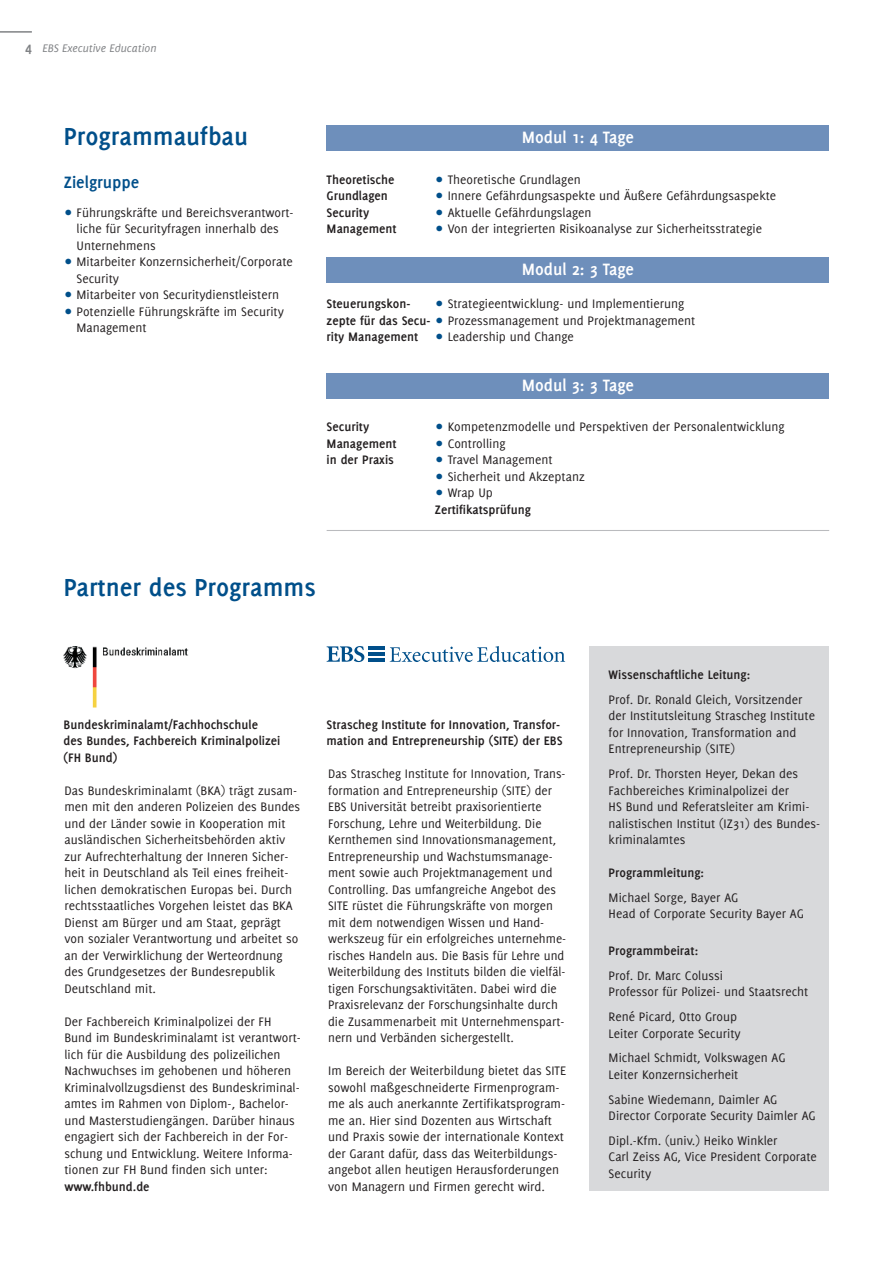
<style>
.page{position:relative;width:893px;height:1263px;background:#fff}
.page>*{position:absolute;margin:0;border:0;box-sizing:border-box;transform-origin:0 0}
.t1{font:700 27px "Delicious";color:#004f8a}
.t2{font:700 18px "Delicious";color:#fff}
.t3{font:700 18px "Delicious";color:#004f8a}
.t4{font:13.5px/16.5px "Delicious";color:#231f20}
.t5{font:700 13.5px/16.5px "Delicious";color:#231f20}
.t6{font:italic 12px "Delicious";color:#808285}
.s1{font-weight:700;font-style:normal;font-size:15px}
</style>
<div class="page">
<hr style="left:0;top:31px;width:32px;height:2px;background:#808285">
<div style="left:327px;top:125px;width:502px;height:26px;background:#6e8fbb"></div>
<div style="left:327px;top:257px;width:502px;height:26px;background:#6e8fbb"></div>
<div style="left:327px;top:373px;width:502px;height:25px;background:#6e8fbb"></div>
<div style="left:589px;top:646px;width:240px;height:544px;background:#d8d9db"></div>
<img style="left:64px;top:646px;width:124px;height:62px">
<svg style="left:390px;top:646px;width:175px;height:16px"></svg>
<svg style="left:327px;top:646px;width:37px;height:16px"></svg>
<hr style="left:368px;top:646px;width:16px;height:4px;background:#004f8a">
<hr style="left:368px;top:652px;width:16px;height:4px;background:#004f8a">
<hr style="left:368px;top:658px;width:16px;height:4px;background:#004f8a">
<hr style="left:327px;top:530px;width:502px;height:1px;background:#babbbe">
<p class="t6" style="left:25px;top:41px;width:133px"><span class="s1">4</span> EBS Executive Education</p>
<h1 class="t1" style="left:64px;top:126px;width:186px">Programmaufbau</h1>
<h2 class="t3" style="left:64px;top:175px;width:77px">Zielgruppe</h2>
<p class="t4" style="left:77px;top:205px;width:219px">Führungskräfte und Bereichsverantwort&shy;liche für Securityfragen innerhalb des<br>Unternehmens<br>Mitarbeiter Konzernsicherheit/Corporate<br>Security<br>Mitarbeiter von Securitydienstleistern<br>Potenzielle Führungskräfte im Security<br>Management</p>
<h2 class="t2" style="left:522px;top:131px;width:114px">Modul 1: 4 Tage</h2>
<p class="t5" style="left:327px;top:172px;width:71px">Theoretische<br>Grundlagen<br>Security<br>Management</p>
<p class="t4" style="left:448px;top:172px;width:330px">Theoretische Grundlagen<br>Innere Gefährdungsaspekte und Äußere Gefährdungsaspekte Aktuelle Gefährdungslagen<br>Von der integrierten Risikoanalyse zur Sicherheitsstrategie</p>
<h2 class="t2" style="left:522px;top:263px;width:114px">Modul 2: 3 Tage</h2>
<p class="t5" style="left:327px;top:297px;width:105px">Steuerungskon&shy;zepte für das Secu&shy;rity Management</p>
<p class="t4" style="left:448px;top:297px;width:249px">Strategieentwicklung- und Implementierung<br>Prozessmanagement und Projektmanagement<br>Leadership und Change</p>
<h2 class="t2" style="left:522px;top:378px;width:114px">Modul 3: 3 Tage</h2>
<p class="t5" style="left:327px;top:420px;width:71px">Security<br>Management in der Praxis</p>
<p class="t4" style="left:448px;top:420px;width:339px">Kompetenzmodelle und Perspektiven der Personalentwicklung<br>Controlling<br>Travel Management<br>Sicherheit und Akzeptanz<br>Wrap Up</p>
<p class="t5" style="left:435px;top:502px;width:97px">Zertifikatsprüfung</p>
<h1 class="t1" style="left:64px;top:578px;width:253px">Partner des Programms</h1>
<p class="t5" style="left:64px;top:717px;width:218px">Bundeskriminalamt/Fachhochschule<br>des Bundes, Fachbereich Kriminalpolizei (FH Bund)</p>
<p class="t4" style="left:64px;top:783px;width:237px">Das Bundeskriminalamt (BKA) trägt zusam&shy;men mit den anderen Polizeien des Bundes und der Länder sowie in Kooperation mit ausländischen Sicherheitsbehörden aktiv zur Aufrechterhaltung der Inneren Sicher&shy;heit in Deutschland als Teil eines freiheit&shy;lichen demokratischen Europas bei. Durch rechtsstaatliches Vorgehen leistet das BKA Dienst am Bürger und am Staat, geprägt von sozialer Verantwortung und arbeitet so an der Verwirklichung der Werteordnung des Grundgesetzes der Bundesrepublik Deutschland mit.</p>
<p class="t4" style="left:64px;top:1014px;width:238px">Der Fachbereich Kriminalpolizei der FH Bund im Bundeskriminalamt ist verantwort&shy;lich für die Ausbildung des polizeilichen Nachwuchses im gehobenen und höheren Kriminalvollzugsdienst des Bundeskriminal&shy;amtes im Rahmen von Diplom-, Bachelor&shy;und Masterstudiengängen. Darüber hinaus engagiert sich der Fachbereich in der For&shy;schung und Entwicklung. Weitere Informa&shy;tionen zur FH Bund finden sich unter:</p>
<p class="t5" style="left:64px;top:1179px;width:87px">www.fhbund.de</p>
<p class="t5" style="left:326px;top:717px;width:238px">Strascheg Institute for Innovation, Transfor&shy;mation and Entrepreneurship (SITE) der EBS</p>
<p class="t4" style="left:328px;top:766px;width:240px">Das Strascheg Institute for Innovation, Trans&shy;formation and Entrepreneurship (SITE) der EBS Universität betreibt praxisorientierte Forschung, Lehre und Weiterbildung. Die Kernthemen sind Innovationsmanagement, Entrepreneurship und Wachstumsmanage&shy;ment sowie auch Projektmanagement und Controlling. Das umfangreiche Angebot des SITE rüstet die Führungskräfte von morgen mit dem notwendigen Wissen und Hand&shy;werkszeug für ein erfolgreiches unternehme&shy;risches Handeln aus. Die Basis für Lehre und Weiterbildung des Instituts bilden die vielfäl&shy;tigen Forschungsaktivitäten. Dabei wird die Praxisrelevanz der Forschungsinhalte durch die Zusammenarbeit mit Unternehmenspart&shy;nern und Verbänden sichergestellt.</p>
<p class="t4" style="left:328px;top:1063px;width:240px">Im Bereich der Weiterbildung bietet das SITE sowohl maßgeschneiderte Firmenprogram&shy;me als auch anerkannte Zertifikatsprogram&shy;me an. Hier sind Dozenten aus Wirtschaft und Praxis sowie der internationale Kontext der Garant dafür, dass das Weiterbildungs&shy;angebot allen heutigen Herausforderungen von Managern und Firmen gerecht wird.</p>
<p class="t5" style="left:609px;top:667px;width:143px">Wissenschaftliche Leitung:</p>
<p class="t4" style="left:609px;top:692px;width:208px">Prof. Dr. Ronald Gleich, Vorsitzender der Institutsleitung Strascheg Institute for Innovation, Transformation and Entrepreneurship (SITE)</p>
<p class="t4" style="left:609px;top:766px;width:213px">Prof. Dr. Thorsten Heyer, Dekan des Fachbereiches Kriminalpolizei der<br>HS Bund und Referatsleiter am Krimi&shy;nalistischen Institut (IZ31) des Bundes&shy;kriminalamtes</p>
<p class="t5" style="left:609px;top:865px;width:97px">Programmleitung:</p>
<p class="t4" style="left:609px;top:890px;width:197px">Michael Sorge, Bayer AG<br>Head of Corporate Security Bayer AG</p>
<p class="t5" style="left:609px;top:943px;width:91px">Programmbeirat:</p>
<p class="t4" style="left:609px;top:968px;width:201px">Prof. Dr. Marc Colussi<br>Professor für Polizei- und Staatsrecht</p>
<p class="t4" style="left:609px;top:1009px;width:133px">René Picard, Otto Group<br>Leiter Corporate Security</p>
<p class="t4" style="left:609px;top:1050px;width:178px">Michael Schmidt, Volkswagen AG<br>Leiter Konzernsicherheit</p>
<p class="t4" style="left:609px;top:1092px;width:209px">Sabine Wiedemann, Daimler AG<br>Director Corporate Security Daimler AG</p>
<p class="t4" style="left:609px;top:1133px;width:210px">Dipl.-Kfm. (univ.) Heiko Winkler<br>Carl Zeiss AG, Vice President Corporate<br>Security</p>
</div>
